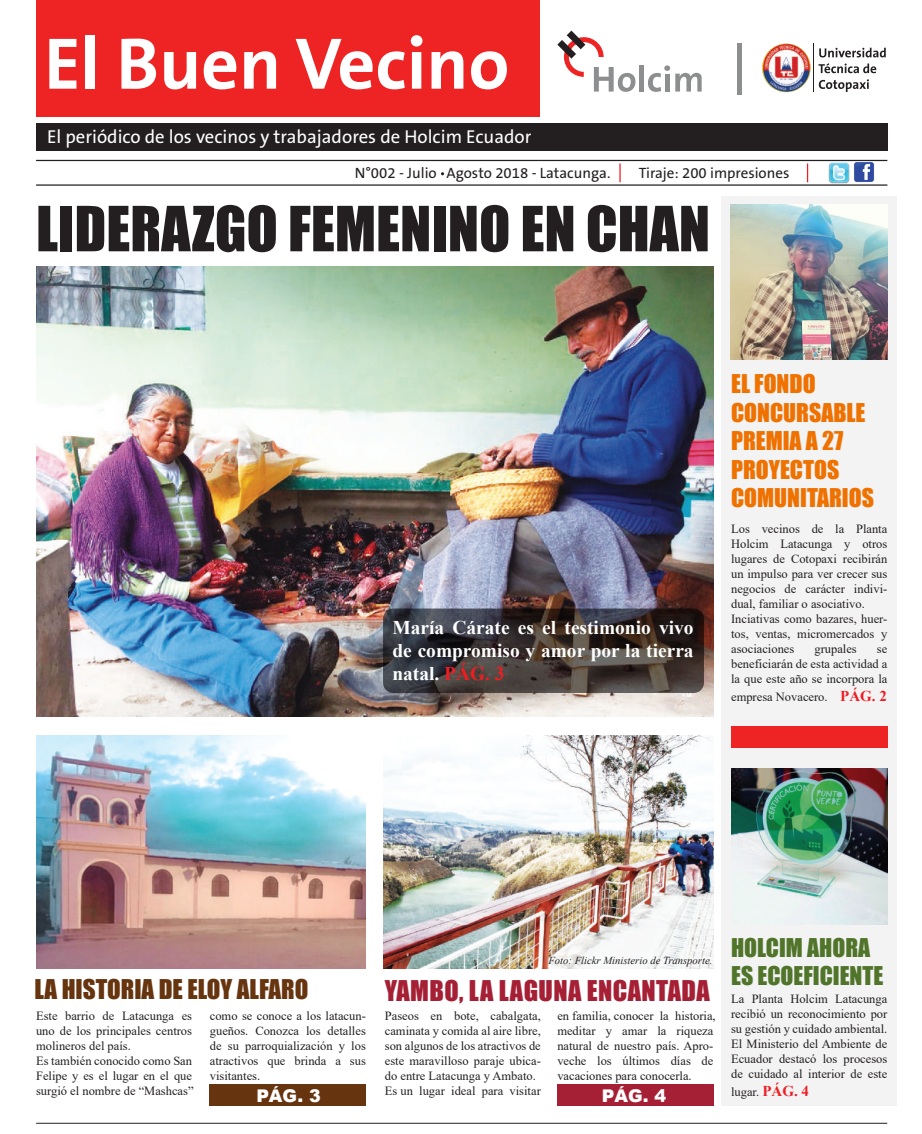
<style>
.page{position:relative;width:922px;height:1134px;background:#fff}
.page>*{position:absolute;margin:0;border:0;box-sizing:border-box;transform-origin:0 0}
.t1{font:700 73.75px "The Sans B7";color:#fff}
.t2{font:57.5px "Impact";color:#231f20}
.t3{font:26.25px "Impact";letter-spacing:.015em;color:#a62035}
.t4{font:25px "Impact";color:#66340f}
.t5{font:23.75px/28.5px "Impact";color:#ef7100}
.t6{font:23.75px/28.5px "Impact";color:#50752a}
.t7{font:700 19.38px/23.2px "Times New Roman";color:#fff;text-align:justify}
.t8{font:18.75px "The Sans B5 Plain";color:#fff}
.t9{font:900 17.5px "Arial";color:#fff}
.t10{font:15px "The Sans B5 Plain";color:#231f20}
.t11{font:12.5px/15px "Times New Roman";color:#231f20}
.t12{font:italic 10.62px "Times New Roman";color:#231f20}
.s1{color:#ee1d23}
.s2{font-weight:700;font-size:15px;color:#ee1d23}
</style>
<div class="page">
<img style="left:36px;top:266px;width:677px;height:450px">
<div style="left:36px;top:124px;width:851px;height:27px;background:#231f20"></div>
<hr style="left:36px;top:184px;width:851px;height:2px;background:#231f20">
<hr style="left:36px;top:160px;width:851px;height:1px;background:#231f20">
<div style="left:721px;top:196px;width:175px;height:909px;background:#f3f3f4"></div>
<div style="left:36px;top:0;width:503px;height:117px;background:#ee2323"></div>
<hr style="left:36px;top:1123px;width:851px;height:1px;background:#231f20">
<div style="left:210px;top:1084px;width:156px;height:21px;background:#66340f"></div>
<div style="left:731px;top:727px;width:156px;height:21px;background:#ee2323"></div>
<div style="left:557px;top:1084px;width:156px;height:21px;background:#a62035"></div>
<svg style="left:383px;top:608px;width:320px;height:85px;background:#3e3737"></svg>
<img style="left:762px;top:44px;width:48px;height:48px;border-radius:24px">
<hr style="left:812px;top:44px;width:1px;height:48px;background:#231f20">
<svg style="left:819px;top:48px;width:66px;height:9px"></svg>
<svg style="left:818px;top:63px;width:58px;height:10px"></svg>
<svg style="left:818px;top:79px;width:50px;height:13px"></svg>
<hr style="left:639px;top:65px;width:4px;height:27px;background:#8c8e8f">
<svg style="left:648px;top:65px;width:53px;height:27px"></svg>
<svg style="left:557px;top:31px;width:78px;height:61px"></svg>
<div style="left:736px;top:44px;width:5px;height:51px;background:#8c8e8f"></div>
<svg style="left:619px;top:163px;width:1px;height:19px"></svg>
<svg style="left:806px;top:163px;width:2px;height:19px"></svg>
<img style="left:854px;top:162px;width:20px;height:20px">
<img style="left:828px;top:162px;width:21px;height:21px">
<img style="left:383px;top:736px;width:330px;height:232px">
<img style="left:730px;top:204px;width:157px;height:155px">
<img style="left:731px;top:768px;width:156px;height:156px">
<img style="left:36px;top:736px;width:330px;height:232px">
<h1 class="t1" style="left:44px;top:25px;width:466px">El Buen Vecino</h1>
<h3 class="t8" style="left:47px;top:127px;width:486px">El periódico de los vecinos y trabajadores de Holcim Ecuador</h3>
<p class="t10" style="left:354px;top:165px;width:257px">N°002 - Julio Agosto 2018 - Latacunga.</p>
<p class="t10" style="left:638px;top:165px;width:152px">Tiraje: 200 impresiones</p>
<h2 class="t2" style="left:36px;top:184px;width:675px">LIDERAZGO FEMENINO EN CHAN</h2>
<h3 class="t7" style="left:392px;top:615px;width:302px">María Cárate es el testimonio vivo de compromiso y amor por la tierra natal. <span class="s1">PÁG. 3</span></h3>
<h3 class="t5" style="left:731px;top:369px;width:144px">EL FONDO<br>CONCURSABLE<br>PREMIA A 27<br>PROYECTOS<br>COMUNITARIOS</h3>
<p class="t11" style="left:731px;top:521px;width:158px">Los vecinos de la Planta<br>Holcim Latacunga y otros lugares de Cotopaxi recibirán un impulso para ver crecer sus negocios de carácter indivi&shy;dual, familiar o asociativo.<br>Inciativas como bazares, huer&shy;tos, ventas, micromercados y asociaciones</p>
<p class="t11" style="left:814px;top:641px;width:44px">grupales</p>
<p class="t11" style="left:731px;top:641px;width:158px;text-align:justify;text-indent:146px">se beneficiarán de esta actividad a la que este año se incorpora la</p>
<p class="t11" style="left:731px;top:689px;width:157px">empresa Novacero. <span class="s2">PÁG. 2</span></p>
<p class="t12" style="left:548px;top:953px;width:165px">Foto: Flickr Ministerio de Transporte.</p>
<h3 class="t4" style="left:34px;top:970px;width:275px">LA HISTORIA DE ELOY ALFARO</h3>
<h3 class="t3" style="left:385px;top:970px;width:326px">YAMBO, LA LAGUNA ENCANTADA</h3>
<p class="t11" style="left:36px;top:1007px;width:159px">Este barrio de Latacunga es uno de los principales centros molineros del país.<br>Es también conocido como San<br>Felipe y es el lugar en el que surgió el nombre de “Mashcas”</p>
<p class="t11" style="left:210px;top:1007px;width:157px;text-align:justify">como se conoce a los latacun&shy;gueños. Conozca los detalles de su parroquialización y los atractivos que brinda a sus visitantes.</p>
<p class="t11" style="left:385px;top:1007px;width:157px">Paseos en bote, cabalgata, caminata y comida al aire libre, son algunos de los atractivos de este maravilloso paraje ubica&shy;do entre Latacunga y Ambato.<br>Es un lugar ideal para visitar</p>
<p class="t11" style="left:557px;top:1007px;width:160px">en familia, conocer la historia, meditar y amar la riqueza natural de nuestro país. Apro&shy;veche los últimos días de vacaciones para conocerla.</p>
<h3 class="t9" style="left:256px;top:1083px;width:66px">PÁG. 3</h3>
<h3 class="t9" style="left:601px;top:1083px;width:66px">PÁG. 4</h3>
<h3 class="t6" style="left:731px;top:932px;width:154px">HOLCIM AHORA<br>ES ECOEFICIENTE</h3>
<p class="t11" style="left:731px;top:991px;width:158px;text-align:justify">La Planta Holcim Latacunga recibió un reconocimiento por su gestión y cuidado ambiental.<br>El Ministerio del Ambiente de Ecuador destacó los procesos de cuidado al interior de este</p>
<p class="t11" style="left:731px;top:1084px;width:79px">lugar. <span class="s2">PÁG. 4</span></p>
</div>
